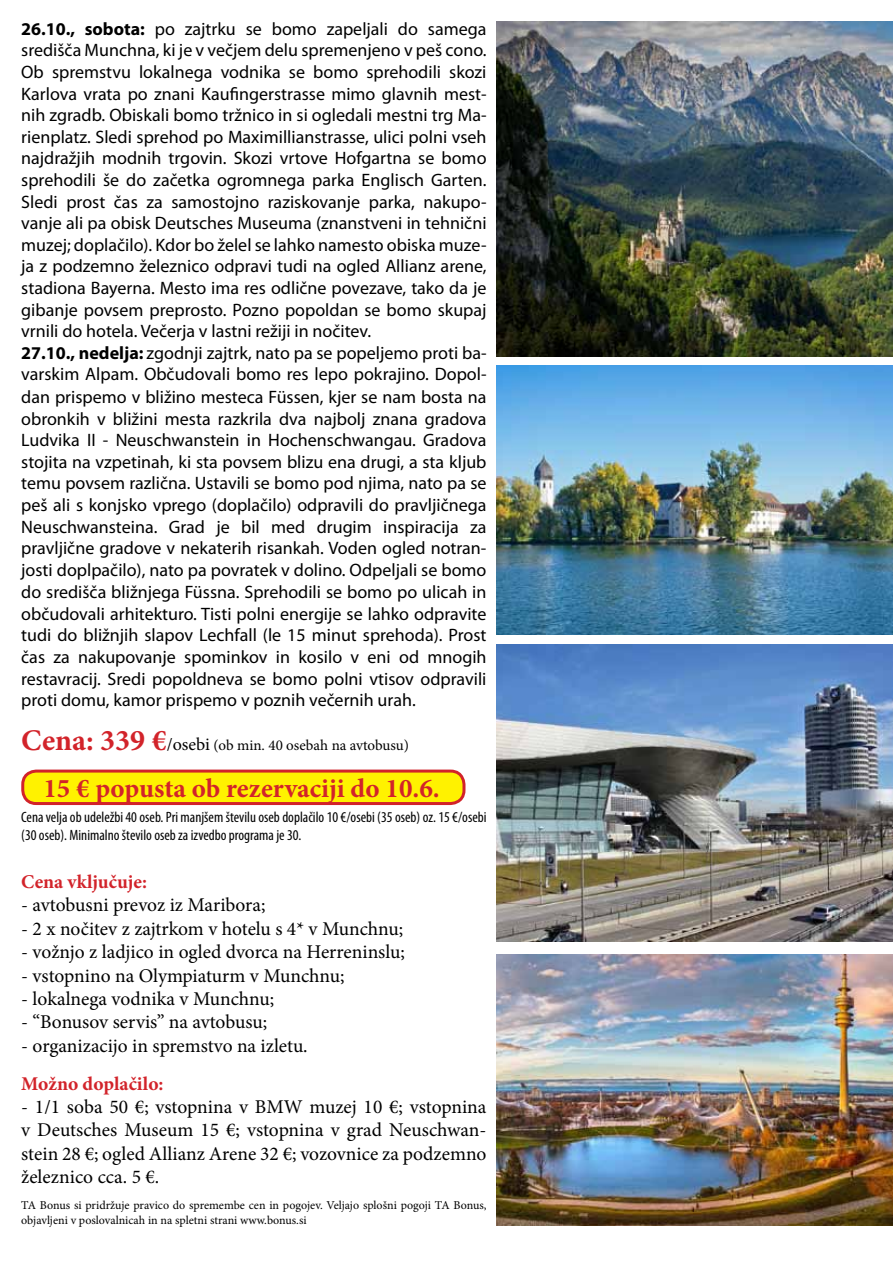
<style>
.page{position:relative;width:893px;height:1263px;background:#fff}
.page>*{position:absolute;margin:0;border:0;box-sizing:border-box;transform-origin:0 0}
.t1{font:700 27px "Minion Pro";color:#d2232a}
.t2{font:19.5px/23.4px "Minion Pro";color:#000;text-align:justify}
.t3{font:700 19.5px "Minion Pro";color:#d2232a}
.t4{font:18px/21.6px "Myriad Pro";color:#000}
.t5{font:condensed 15px/18px "Myriad Pro";color:#000}
.t6{font:15px "Minion Pro";letter-spacing:-.005em;color:#000}
.t7{font:12px/14.4px "Minion Pro";color:#000}
.s1{font-weight:700}
.s2{font-weight:700;font-size:30px;color:#d2232a}
.s3{font-size:18px}
</style>
<div class="page">
<div style="left:23px;top:771px;width:441px;height:32px;background:#fff200;border-radius:14px"></div>
<div style="left:21px;top:769px;width:444px;height:36px;border:3px solid #d2232a;border-radius:14px"></div>
<img style="left:496px;top:366px;width:397px;height:269px">
<img style="left:496px;top:21px;width:397px;height:335px">
<img style="left:496px;top:955px;width:397px;height:270px">
<img style="left:496px;top:645px;width:397px;height:296px">
<p class="t4" style="left:21px;top:18px;width:467px"><span class="s1">26.10., sobota:</span> po zajtrku se bomo zapeljali do samega središča Munchna, ki je v večjem delu spremenjeno v peš cono.<br>Ob spremstvu lokalnega vodnika se bomo sprehodili skozi Karlova vrata po znani Kaufingerstrasse mimo glavnih mest&shy;nih zgradb. Obiskali bomo tržnico in si ogledali mestni trg Ma&shy;rienplatz. Sledi sprehod po Maximillianstrasse, ulici polni vseh najdražjih modnih trgovin. Skozi vrtove Hofgartna se bomo sprehodili še do začetka ogromnega parka Englisch Garten.<br>Sledi prost čas za samostojno raziskovanje parka, nakupo&shy;vanje ali pa obisk Deutsches Museuma (znanstveni in tehnični muzej; doplačilo). Kdor bo želel se lahko namesto obiska muze&shy;ja z podzemno železnico odpravi tudi na ogled Allianz arene, stadiona Bayerna. Mesto ima res odlične povezave, tako da je gibanje povsem preprosto. Pozno popoldan se bomo skupaj vrnili do hotela. Večerja v lastni režiji in nočitev.<br><span class="s1">27.10., nedelja:</span> zgodnji zajtrk, nato pa se popeljemo proti ba&shy;varskim Alpam. Občudovali bomo res lepo pokrajino. Dopol&shy;dan prispemo v bližino mesteca Füssen, kjer se nam bosta na obronkih v bližini mesta razkrila dva najbolj znana gradova Ludvika II - Neuschwanstein in Hochenschwangau. Gradova stojita na vzpetinah, ki sta povsem blizu ena drugi, a sta kljub temu povsem različna. Ustavili se bomo pod njima, nato pa se peš ali s konjsko vprego (doplačilo) odpravili do pravljičnega Neuschwansteina. Grad je bil med drugim inspiracija za pravljične gradove v nekaterih risankah. Voden ogled notran&shy;josti doplpačilo), nato pa povratek v dolino. Odpeljali se bomo do središča bližnjega Füssna. Sprehodili se bomo po ulicah in občudovali arhitekturo. Tisti polni energije se lahko odpravite tudi do bližnjih slapov Lechfall (le 15 minut sprehoda). Prost čas za nakupovanje spominkov in kosilo v eni od mnogih restavracij. Sredi popoldneva se bomo polni vtisov odpravili proti domu, kamor prispemo v poznih večernih urah.</p>
<p class="t6" style="left:21px;top:735px;width:389px"><span class="s2">Cena: 339 €</span><span class="s3">/osebi</span> (ob min. 40 osebah na avtobusu)</p>
<h1 class="t1" style="left:43px;top:769px;width:398px">15 € popusta ob rezervaciji do 10.6.</h1>
<p class="t5" style="left:21px;top:808px;width:467px">Cena velja ob udeležbi 40 oseb. Pri manjšem številu oseb doplačilo 10 €/osebi (35 oseb) oz. 15 €/osebi (30 oseb). Minimalno število oseb za izvedbo programa je 30.</p>
<p class="t3" style="left:21px;top:868px;width:127px">Cena vključuje:</p>
<p class="t2" style="left:21px;top:894px;width:246px">- avtobusni prevoz iz Maribora;</p>
<p class="t2" style="left:21px;top:917px;width:384px">- 2 x nočitev z zajtrkom v hotelu s 4* v Munchnu;</p>
<p class="t2" style="left:21px;top:940px;width:385px">- vožnjo z ladjico in ogled dvorca na Herreninslu;</p>
<p class="t2" style="left:21px;top:964px;width:325px">- vstopnino na Olympiaturm v Munchnu;</p>
<p class="t2" style="left:21px;top:987px;width:255px">- lokalnega vodnika v Munchnu;</p>
<p class="t2" style="left:21px;top:1011px;width:248px">- “Bonusov servis” na avtobusu;</p>
<p class="t2" style="left:21px;top:1034px;width:288px">- organizacijo in spremstvo na izletu.</p>
<p class="t3" style="left:21px;top:1070px;width:144px">Možno doplačilo:</p>
<p class="t2" style="left:21px;top:1095px;width:467px">- 1/1 soba 50 €; vstopnina v BMW muzej 10 €; vstopnina v Deutsches Museum 15 €; vstopnina v grad Neuschwan&shy;stein 28 €; ogled Allianz Arene 32 €; vozovnice za podzemno železnico cca. 5 €.</p>
<p class="t7" style="left:21px;top:1198px;width:467px">TA Bonus si pridržuje pravico do spremembe cen in pogojev. Veljajo splošni pogoji TA Bonus, objavljeni v poslovalnicah in na spletni strani www.bonus.si</p>
</div>
